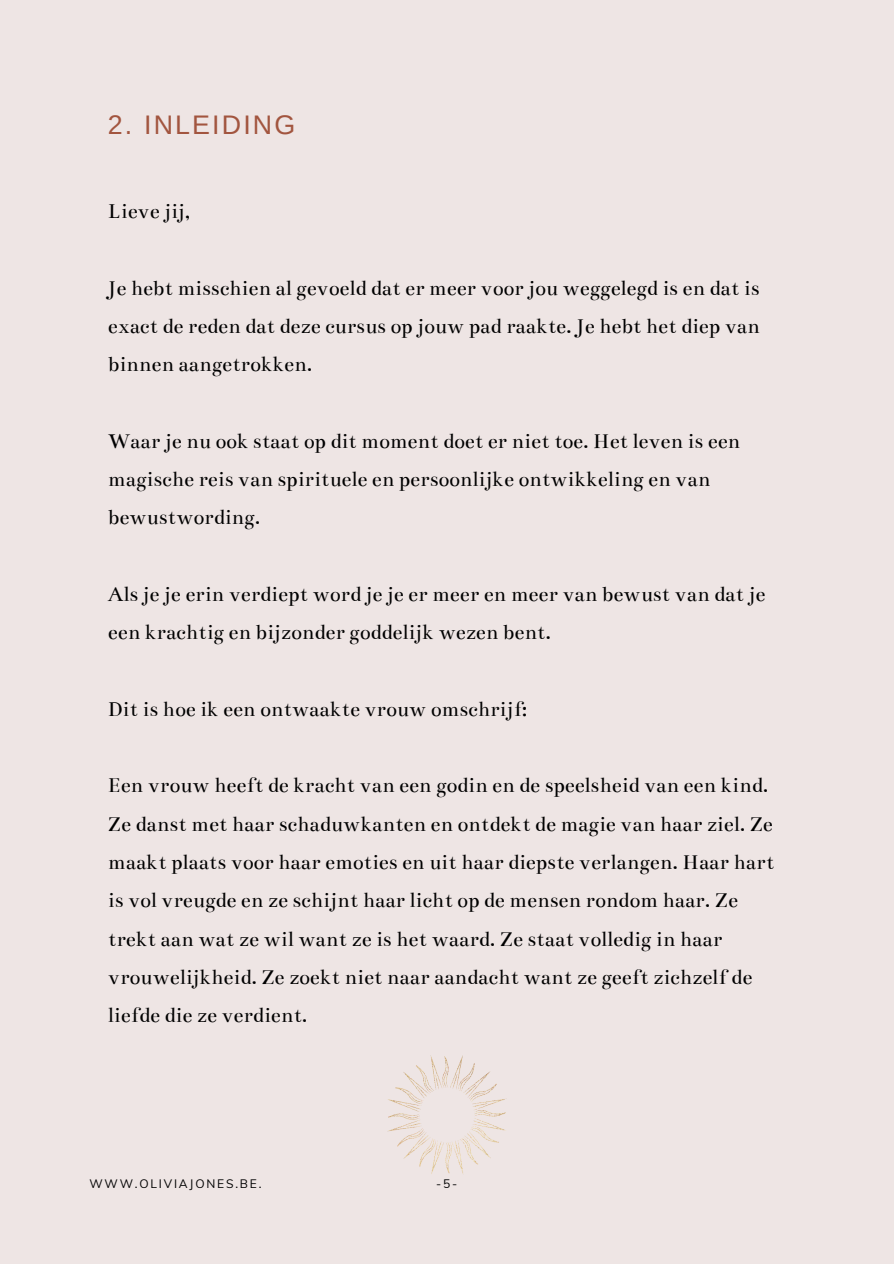
<style>
.page{position:relative;width:894px;height:1264px;background:#fff}
.page>*{position:absolute;margin:0;border:0;box-sizing:border-box;transform-origin:0 0}
.t1{font:26.85px "Arimo";letter-spacing:.08em;color:#a2553f}
.t2{font:22.5px/38.2px "Bentham";color:#000}
.t3{font:12px "Muli";letter-spacing:.15em;color:#000}
</style>
<div class="page">
<div style="left:0;top:0;width:893px;height:1263px;background:#eee5e4"></div>
<img style="left:387px;top:1055px;width:119px;height:119px">
<p class="t1" style="left:108px;top:110px;width:189px">2. INLEIDING</p>
<p class="t2" style="left:108px;top:192px;width:84px">Lieve jij,</p>
<p class="t2" style="left:108px;top:268px;width:653px;text-align:justify">Je hebt misschien al gevoeld dat er meer voor jou weggelegd is en dat is exact de reden dat deze cursus op jouw pad raakte. Je hebt het diep van binnen aangetrokken.</p>
<p class="t2" style="left:108px;top:422px;width:633px">Waar je nu ook staat op dit moment doet er niet toe. Het leven is een magische reis van spirituele en persoonlijke ontwikkeling en van bewustwording.</p>
<p class="t2" style="left:108px;top:575px;width:658px">Als je je erin verdiept word je je er meer en meer van bewust van dat je een krachtig en bijzonder goddelijk wezen bent.</p>
<p class="t2" style="left:108px;top:690px;width:421px">Dit is hoe ik een ontwaakte vrouw omschrijf:</p>
<p class="t2" style="left:108px;top:766px;width:667px">Een vrouw heeft de kracht van een godin en de speelsheid van een kind.<br>Ze danst met haar schaduwkanten en ontdekt de magie van haar ziel. Ze maakt plaats voor haar emoties en uit haar diepste verlangen. Haar hart is vol vreugde en ze schijnt haar licht op de mensen rondom haar. Ze trekt aan wat ze wil want ze is het waard. Ze staat volledig in haar vrouwelijkheid. Ze zoekt niet naar aandacht want ze geeft zichzelf de liefde die ze verdient.</p>
<p class="t3" style="left:89px;top:1175px;width:173px">WWW.OLIVIAJONES.BE.</p>
<p class="t3" style="left:436px;top:1175px;width:23px">-5-</p>
</div>
